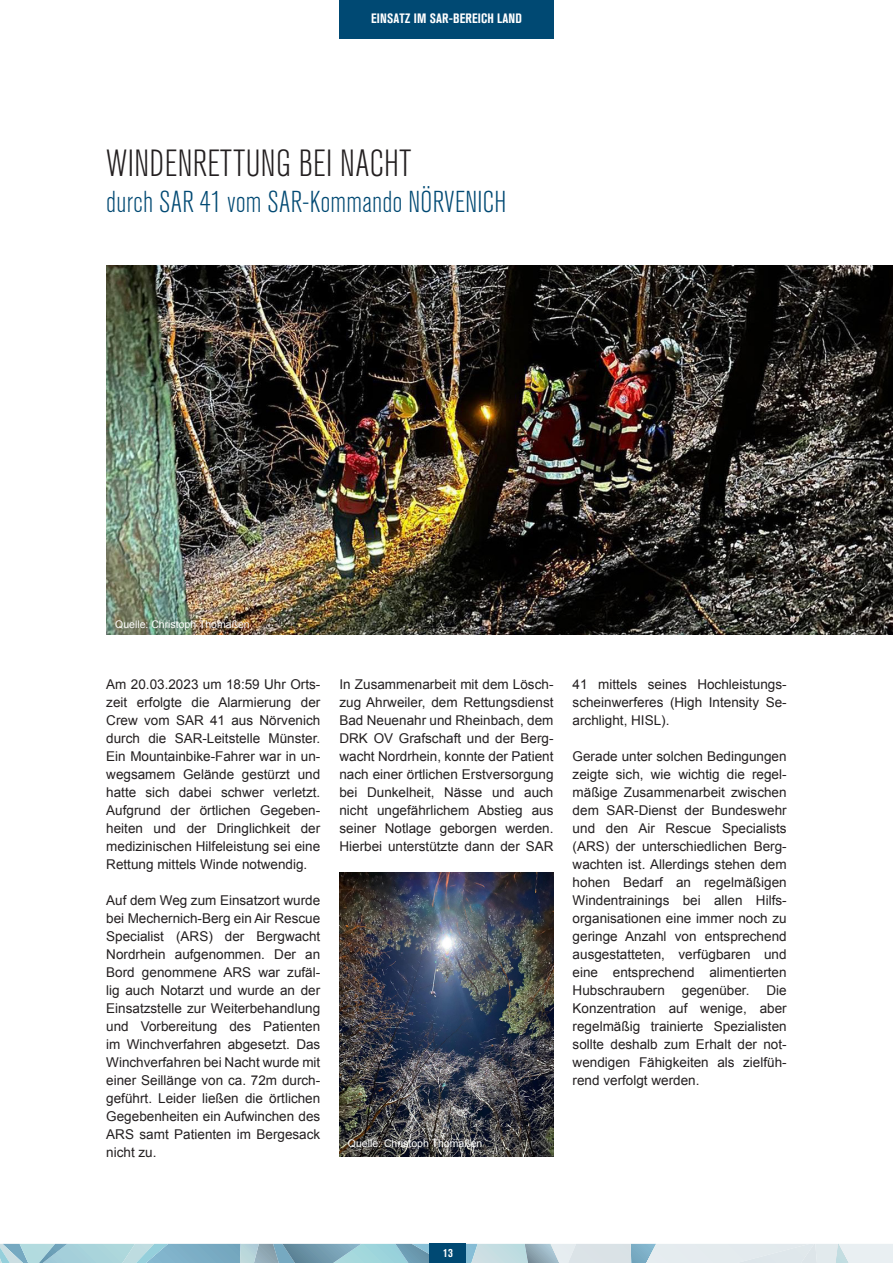
<style>
.page{position:relative;width:893px;height:1263px;background:#fff}
.page>*{position:absolute;margin:0;border:0;box-sizing:border-box;transform-origin:0 0}
.Headline_2{font:300 condensed 37.5px "Akzidenz Grotesk BQ";letter-spacing:.01em;color:#231f20}
.Subline{font:300 condensed 30px "Akzidenz Grotesk BQ";letter-spacing:.01em;color:#004973}
.Copy{font:13.5px/18px "Arial";color:#231f20;text-align:justify}
.Kopfelement{font:700 condensed 13.5px "Akzidenz Grotesk BQ";letter-spacing:.01em;color:#fff}
.t1{font:700 condensed 12px "Akzidenz Grotesk BQ";color:#fff}
.Bildunterschrift_linksbündig{font:10.5px "Arial";color:#fff}
</style>
<div class="page">
<img style="left:106px;top:265px;width:787px;height:370px">
<img style="left:339px;top:872px;width:214px;height:285px">
<svg style="left:0;top:1244px;width:893px;height:19px;background:#b1ced8"></svg>
<div style="left:339px;top:0;width:214px;height:38px;background:#004973"></div>
<div style="left:430px;top:1244px;width:36px;height:19px;background:#004973"></div>
<p class="Kopfelement" style="left:371px;top:11px;width:152px">EINSATZ IM SAR-BEREICH LAND</p>
<p class="Headline_2" style="left:106px;top:143px;width:306px">WINDENRETTUNG BEI NACHT</p>
<p class="Subline" style="left:106px;top:185px;width:402px">durch SAR 41 vom SAR-Kommando NÖRVENICH</p>
<p class="Bildunterschrift_linksbündig" style="left:115px;top:618px;width:136px">Quelle: Christoph Thomaßen</p>
<p class="Copy" style="left:106px;top:675px;width:216px">Am 20.03.2023 um 18:59 Uhr Orts&shy;zeit erfolgte die Alarmierung der Crew vom SAR 41 aus Nörvenich durch die SAR-Leitstelle Münster.<br>Ein Mountainbike-Fahrer war in un&shy;wegsamem Gelände gestürzt und hatte sich dabei schwer verletzt.<br>Aufgrund der örtlichen Gegeben&shy;heiten und der Dringlichkeit der medizinischen Hilfeleistung sei eine Rettung mittels Winde notwendig.</p>
<p class="Copy" style="left:106px;top:891px;width:216px">Auf dem Weg zum Einsatzort wurde bei Mechernich-Berg ein Air Rescue Specialist (ARS) der Bergwacht Nordrhein aufgenommen. Der an Bord genommene ARS war zufäl&shy;lig auch Notarzt und wurde an der Einsatzstelle zur Weiterbehandlung und Vorbereitung des Patienten im Winchverfahren abgesetzt. Das Winchverfahren bei Nacht wurde mit einer Seillänge von ca. 72m durch&shy;geführt. Leider ließen die örtlichen Gegebenheiten ein Aufwinchen des ARS samt Patienten im Bergesack nicht zu.</p>
<p class="Copy" style="left:339px;top:675px;width:216px">In Zusammenarbeit mit dem Lösch&shy;zug Ahrweiler, dem Rettungsdienst Bad Neuenahr und Rheinbach, dem DRK OV Grafschaft und der Berg&shy;wacht Nordrhein, konnte der Patient nach einer örtlichen Erstversorgung bei Dunkelheit, Nässe und auch nicht ungefährlichem Abstieg aus seiner Notlage geborgen werden.<br>Hierbei unterstützte dann der SAR</p>
<p class="Bildunterschrift_linksbündig" style="left:348px;top:1136px;width:136px">Quelle: Christoph Thomaßen</p>
<p class="Copy" style="left:573px;top:675px;width:216px">41 mittels seines Hochleistungs&shy;scheinwerferes (High Intensity Se&shy;archlight, HISL).</p>
<p class="Copy" style="left:573px;top:747px;width:216px">Gerade unter solchen Bedingungen zeigte sich, wie wichtig die regel&shy;mäßige Zusammenarbeit zwischen dem SAR-Dienst der Bundeswehr und den Air Rescue Specialists (ARS) der unterschiedlichen Berg&shy;wachten ist. Allerdings stehen dem hohen Bedarf an regelmäßigen Windentrainings bei allen Hilfs&shy;organisationen eine immer noch zu geringe Anzahl von entsprechend ausgestatteten, verfügbaren und eine entsprechend alimentierten Hubschraubern</p>
<p class="Copy" style="left:682px;top:981px;width:69px">gegenüber.</p>
<p class="Copy" style="left:573px;top:981px;width:216px;text-indent:194px">Die Konzentration auf wenige, aber regelmäßig trainierte Spezialisten sollte deshalb zum Erhalt der not&shy;wendigen Fähigkeiten als zielfüh&shy;rend verfolgt werden.</p>
<p class="t1" style="left:443px;top:1246px;width:11px">13</p>
</div>
